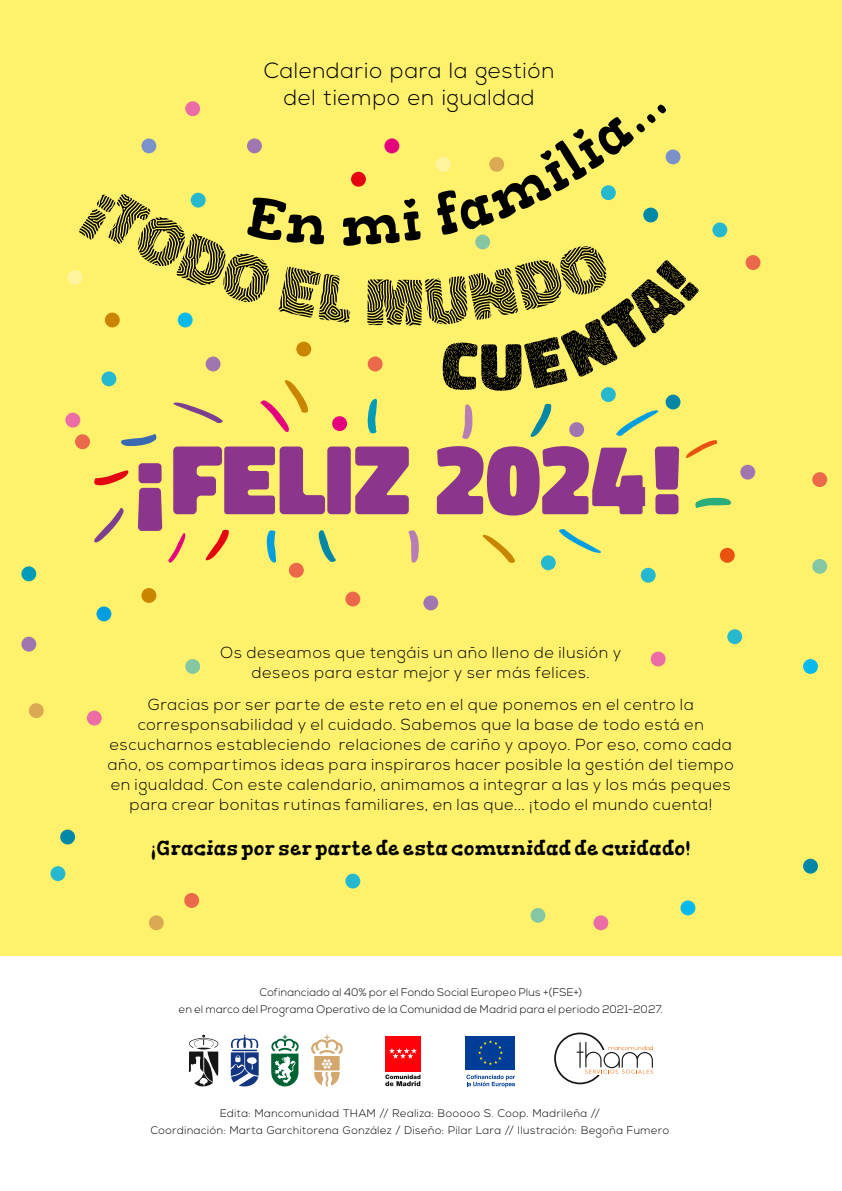
<style>
.page{position:relative;width:842px;height:1191px;background:#fff}
.page>*{position:absolute;margin:0;border:0;box-sizing:border-box;transform-origin:0 0}
.cita{font:900 101px "Don Jose";letter-spacing:-.015em;color:#8c358c}
.festivo{font:68px "Don Jos Bigote";color:#000}
.cita-2{font:300 22px "Nexa";letter-spacing:.035em;color:#000}
.intro{font:20px "Gorditas";letter-spacing:.02em;color:#000}
.intro-2{font:300 16px/20px "Nexa";letter-spacing:.05em;color:#000;text-align:center}
.actividad{font:300 11px/17px "Nexa";letter-spacing:.045em;color:#000;text-align:center}
.intro-3{font:300 11px/17px "Nexa";letter-spacing:.025em;color:#000;text-align:center}
</style>
<div class="page">
<div style="left:0;top:0;width:842px;height:955px;background:#fff16b"></div>
<svg style="left:554px;top:1032px;width:99px;height:52px"></svg>
<svg style="left:189px;top:1034px;width:29px;height:52px"></svg>
<svg style="left:311px;top:1034px;width:32px;height:52px"></svg>
<svg style="left:230px;top:1034px;width:29px;height:52px"></svg>
<svg style="left:271px;top:1034px;width:28px;height:52px"></svg>
<div style="left:385px;top:1036px;width:35px;height:35px;background:#ff0109"></div>
<svg style="left:389px;top:1048px;width:28px;height:10px"></svg>
<svg style="left:385px;top:1074px;width:35px;height:12px"></svg>
<svg style="left:466px;top:1074px;width:49px;height:13px"></svg>
<div style="left:465px;top:1036px;width:50px;height:33px;background:#003d97"></div>
<svg style="left:478px;top:1040px;width:25px;height:25px"></svg>
<svg style="left:75px;top:434px;width:15px;height:15px"></svg>
<div style="left:746px;top:255px;width:14px;height:15px;background:#ec684a;border-radius:50%"></div>
<div style="left:345px;top:591px;width:15px;height:15px;background:#ec684a;border-radius:50%"></div>
<div style="left:289px;top:563px;width:15px;height:14px;background:#ec684a;border-radius:50%"></div>
<div style="left:184px;top:893px;width:15px;height:15px;background:#ec684a;border-radius:50%"></div>
<div style="left:812px;top:472px;width:15px;height:15px;background:#ec684a;border-radius:50%"></div>
<div style="left:423px;top:595px;width:15px;height:15px;background:#a076b1;border-radius:50%"></div>
<div style="left:21px;top:636px;width:15px;height:15px;background:#a076b1;border-radius:50%"></div>
<div style="left:87px;top:710px;width:15px;height:15px;background:#ec6da6;border-radius:50%"></div>
<div style="left:740px;top:465px;width:15px;height:14px;background:#a076b1;border-radius:50%"></div>
<div style="left:65px;top:413px;width:15px;height:14px;background:#ec6da6;border-radius:50%"></div>
<div style="left:141px;top:588px;width:15px;height:15px;background:#ca8500;border-radius:50%"></div>
<div style="left:29px;top:703px;width:15px;height:15px;background:#dba853;border-radius:50%"></div>
<div style="left:149px;top:915px;width:15px;height:15px;background:#dba853;border-radius:50%"></div>
<div style="left:641px;top:568px;width:15px;height:14px;background:#26b8ce;border-radius:50%"></div>
<div style="left:541px;top:555px;width:15px;height:15px;background:#26b8ce;border-radius:50%"></div>
<div style="left:51px;top:866px;width:14px;height:15px;background:#26b8ce;border-radius:50%"></div>
<div style="left:727px;top:629px;width:15px;height:15px;background:#26b8ce;border-radius:50%"></div>
<div style="left:712px;top:222px;width:15px;height:15px;background:#26b8ce;border-radius:50%"></div>
<div style="left:345px;top:873px;width:15px;height:15px;background:#26b8ce;border-radius:50%"></div>
<div style="left:21px;top:566px;width:15px;height:15px;background:#009bb8;border-radius:50%"></div>
<div style="left:68px;top:270px;width:15px;height:15px;background:#fff5a0;border-radius:50%"></div>
<div style="left:651px;top:651px;width:15px;height:15px;background:#ec6da6;border-radius:50%"></div>
<svg style="left:185px;top:101px;width:15px;height:15px"></svg>
<div style="left:593px;top:915px;width:15px;height:15px;background:#ec6da6;border-radius:50%"></div>
<div style="left:803px;top:858px;width:15px;height:15px;background:#0088a6;border-radius:50%"></div>
<div style="left:60px;top:829px;width:15px;height:15px;background:#0088a6;border-radius:50%"></div>
<div style="left:803px;top:659px;width:15px;height:15px;background:#07baed;border-radius:50%"></div>
<div style="left:680px;top:900px;width:15px;height:15px;background:#07baed;border-radius:50%"></div>
<div style="left:96px;top:606px;width:15px;height:15px;background:#009ee1;border-radius:50%"></div>
<div style="left:720px;top:548px;width:15px;height:15px;background:#e95210;border-radius:50%"></div>
<div style="left:531px;top:908px;width:14px;height:14px;background:#85c6a3;border-radius:50%"></div>
<div style="left:185px;top:659px;width:15px;height:15px;background:#85c6a3;border-radius:50%"></div>
<div style="left:812px;top:559px;width:15px;height:15px;background:#85c6a3;border-radius:50%"></div>
<svg style="left:94px;top:470px;width:34px;height:15px"></svg>
<svg style="left:695px;top:498px;width:36px;height:10px"></svg>
<svg style="left:94px;top:508px;width:30px;height:34px"></svg>
<svg style="left:168px;top:533px;width:17px;height:30px"></svg>
<svg style="left:206px;top:530px;width:23px;height:30px"></svg>
<svg style="left:267px;top:530px;width:9px;height:33px"></svg>
<svg style="left:319px;top:530px;width:17px;height:32px"></svg>
<svg style="left:408px;top:530px;width:11px;height:33px"></svg>
<svg style="left:483px;top:535px;width:32px;height:28px"></svg>
<svg style="left:559px;top:529px;width:42px;height:24px"></svg>
<svg style="left:78px;top:103px;width:639px;height:355px"></svg>
<p class="cita-2" style="left:264px;top:58px;width:292px">Calendario para la gestión</p>
<p class="cita-2" style="left:284px;top:85px;width:253px">del tiempo en igualdad</p>
<p class="festivo" style="left:480px;top:330px;width:46px">u</p>
<p class="cita" style="left:135px;top:425px;width:548px">¡Feliz 2024!</p>
<p class="intro-2" style="left:221px;top:643px;width:402px">Os deseamos que tengáis un año lleno de ilusión y deseos para estar mejor y ser más felices.</p>
<p class="intro-2" style="left:108px;top:695px;width:628px">Gracias por ser parte de este reto en el que ponemos en el centro la corresponsabilidad y el cuidado. Sabemos que la base de todo está en escucharnos estableciendo relaciones de cariño y apoyo. Por eso, como cada año, os compartimos ideas para inspiraros hacer posible la gestión del tiempo en igualdad. Con este calendario, animamos a integrar a las y los más peques para crear bonitas rutinas familiares, en las que... ¡todo el mundo cuenta!</p>
<p class="intro" style="left:151px;top:836px;width:541px">¡Gracias por ser parte de esta comunidad de cuidado!</p>
<p class="intro-3" style="left:179px;top:984px;width:485px">Cofinanciado al 40% por el Fondo Social Europeo Plus +(FSE+)<br>en el marco del Programa Operativo de la Comunidad de Madrid para el periodo 2021-2027.</p>
<p class="actividad" style="left:151px;top:1105px;width:520px">Edita: Mancomunidad THAM // Realiza: Booooo S. Coop. Madrileña //<br>Coordinación: Marta Garchitorena González / Diseño: Pilar Lara // Ilustración: Begoña Fumero</p>
</div>
